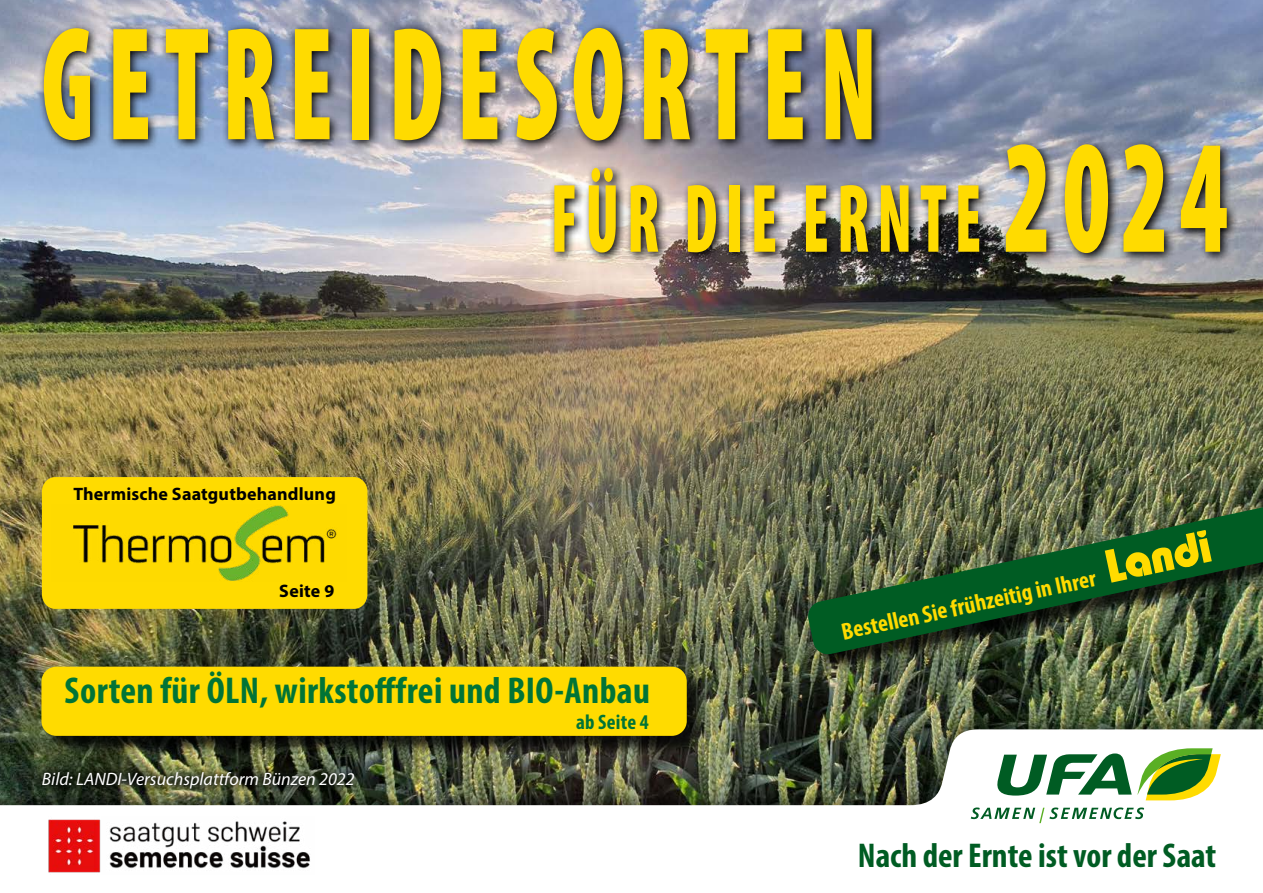
<style>
.page{position:relative;width:1263px;height:893px;background:#fff}
.page>*{position:absolute;margin:0;border:0;box-sizing:border-box;transform-origin:0 0}
.t1{font:900 condensed 163.2px "Myriad Pro";letter-spacing:.12em;color:#ffdb00;scale:.66 1}
.t2{font:900 condensed 98.4px "Myriad Pro";letter-spacing:.12em;color:#ffdb00;scale:.66 1}
.t3{font:700 condensed 37.5px "Myriad Pro";letter-spacing:.01em;color:#007436}
.t4{font:700 condensed 34.5px "Myriad Pro";color:#005c23}
.t5{font:700 condensed 24px "Myriad Pro";color:#ffdb00}
.t6{font:700 condensed 21px "Myriad Pro";letter-spacing:.01em;color:#007436}
.t7{font:italic 18px "Myriad Pro";color:#fff}
.t8{font:700 18px "Myriad Pro";letter-spacing:.01em;color:#000}
.s1{font-size:163.2px}
</style>
<div class="page">
<img style="left:0;top:0;width:1263px;height:714px">
<div style="left:0;top:714px;width:1263px;height:179px;background:#000;opacity:.35"></div>
<svg style="left:0;top:729px;width:1263px;height:164px"></svg>
<svg style="left:971px;top:748px;width:250px;height:75px"></svg>
<img style="left:37px;top:21px;width:1202px;height:244px">
<div style="left:43px;top:668px;width:663px;height:87px;background:#000;opacity:.75"></div>
<div style="left:41px;top:667px;width:646px;height:69px;background:#ffdb00;border-radius:15px"></div>
<div style="left:810px;top:503px;width:453px;height:170px;background:#000;opacity:.75"></div>
<img style="left:807px;top:500px;width:456px;height:156px">
<svg style="left:1105px;top:530px;width:107px;height:53px"></svg>
<img style="left:48px;top:817px;width:266px;height:57px">
<div style="left:42px;top:477px;width:325px;height:132px;background:#ffdb00;border-radius:14px"></div>
<img style="left:73px;top:505px;width:264px;height:76px">
<img style="left:33px;top:763px;width:331px;height:35px">
<h1 class="t1" style="left:41px;top:-20px;width:1268px">GETREIDESORTEN</h1>
<h2 class="t2" style="left:551px;top:156px;width:1028px">FÜR DIE ERNTE <span class="s1">2024</span></h2>
<p class="t8" style="left:73px;top:482px;width:264px">Thermische Saatgutbehandlung</p>
<p class="t8" style="left:279px;top:579px;width:57px">Seite 9</p>
<p class="t3" style="left:65px;top:667px;width:587px">Sorten für ÖLN, wirkstofffrei und BIO-Anbau</p>
<p class="t7" style="left:42px;top:768px;width:314px">Bild: LANDI-Versuchsplattform Bünzen 2022</p>
<p class="t6" style="left:576px;top:709px;width:74px">ab Seite 4</p>
<p class="t5" style="left:839px;top:617px;width:261px;rotate:-12deg">Bestellen Sie frühzeitig in Ihrer</p>
<p class="t4" style="left:858px;top:834px;width:360px">Nach der Ernte ist vor der Saat</p>
</div>
